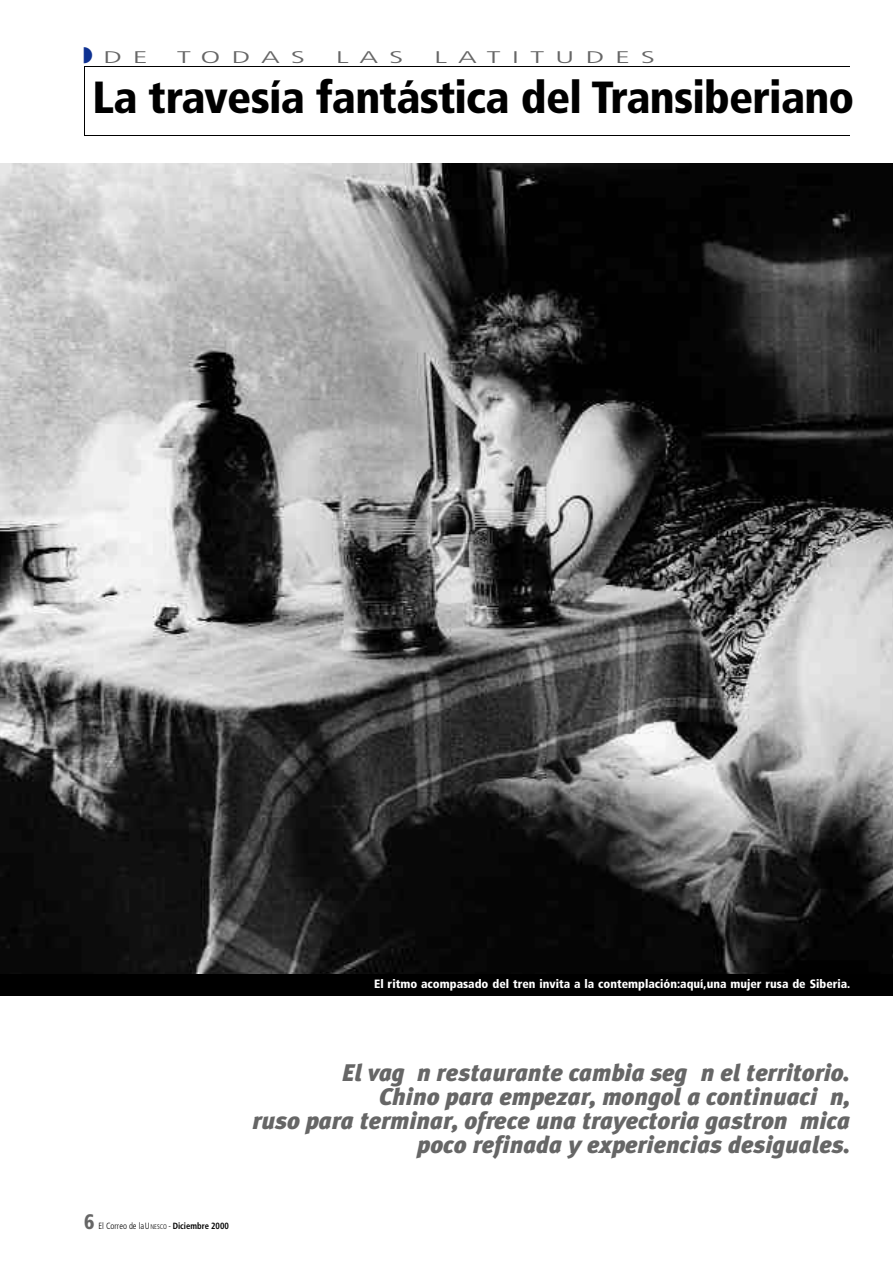
<style>
.page{position:relative;width:893px;height:1263px;background:#fff}
.page>*{position:absolute;margin:0;border:0;box-sizing:border-box;transform-origin:0 0}
.t1{font:900 condensed 45px "Frutiger";letter-spacing:-.015em;color:#000}
.t2{font:italic 900 24px/24px "Meta Plus";color:#666;text-align:right}
.t3{font:900 condensed 21px "Frutiger";color:#666;scale:.95 1}
.t4{font:300 condensed 16.8px "Frutiger";color:#666;scale:2 1}
.t5{font:900 condensed 12px "Frutiger";color:#fff}
.t6{font:300 condensed 9px "Frutiger";color:#000;scale:.95 1}
.s1{color:#0e3192}
.s2{font-size:6.75px}
.s3{font-weight:700}
</style>
<div class="page">
<hr style="left:84px;top:66px;width:765px;height:1px;background:#000">
<hr style="left:84px;top:135px;width:765px;height:1px;background:#000">
<hr style="left:84px;top:67px;width:1px;height:68px;background:#000">
<img style="left:0;top:164px;width:892px;height:810px">
<div style="left:0;top:974px;width:892px;height:22px;background:#000"></div>
<p class="t4" style="left:83px;top:50px;width:34px"><span class="s1">◗</span> D E</p>
<p class="t4" style="left:177px;top:50px;width:66px">T O D A S</p>
<p class="t4" style="left:336px;top:50px;width:35px">L A S</p>
<p class="t4" style="left:434px;top:50px;width:112px">L A T I T U D E S</p>
<h1 class="t1" style="left:93px;top:80px;width:763px">La travesía fantástica del Tra n s i b e r i a n o</h1>
<p class="t5" style="left:374px;top:979px;width:477px">El ritmo acompasado del tren invita a la contemplación:aquí,una mujer rusa de Siberia.</p>
<p class="t3" style="left:84px;top:1214px;width:12px">6</p>
<p class="t6" style="left:98px;top:1222px;width:139px">El Correo de la U<span class="s2">NESCO</span> - <span class="s3">Diciembre 2000</span></p>
<p class="t2" style="left:252px;top:1062px;width:599px">El vagón restaurante cambia según el territorio.<br>Chino para empezar, mongol a continuación,<br>ruso para terminar, ofrece una trayectoria gastronómica poco refinada y experiencias desiguales.</p>
</div>
